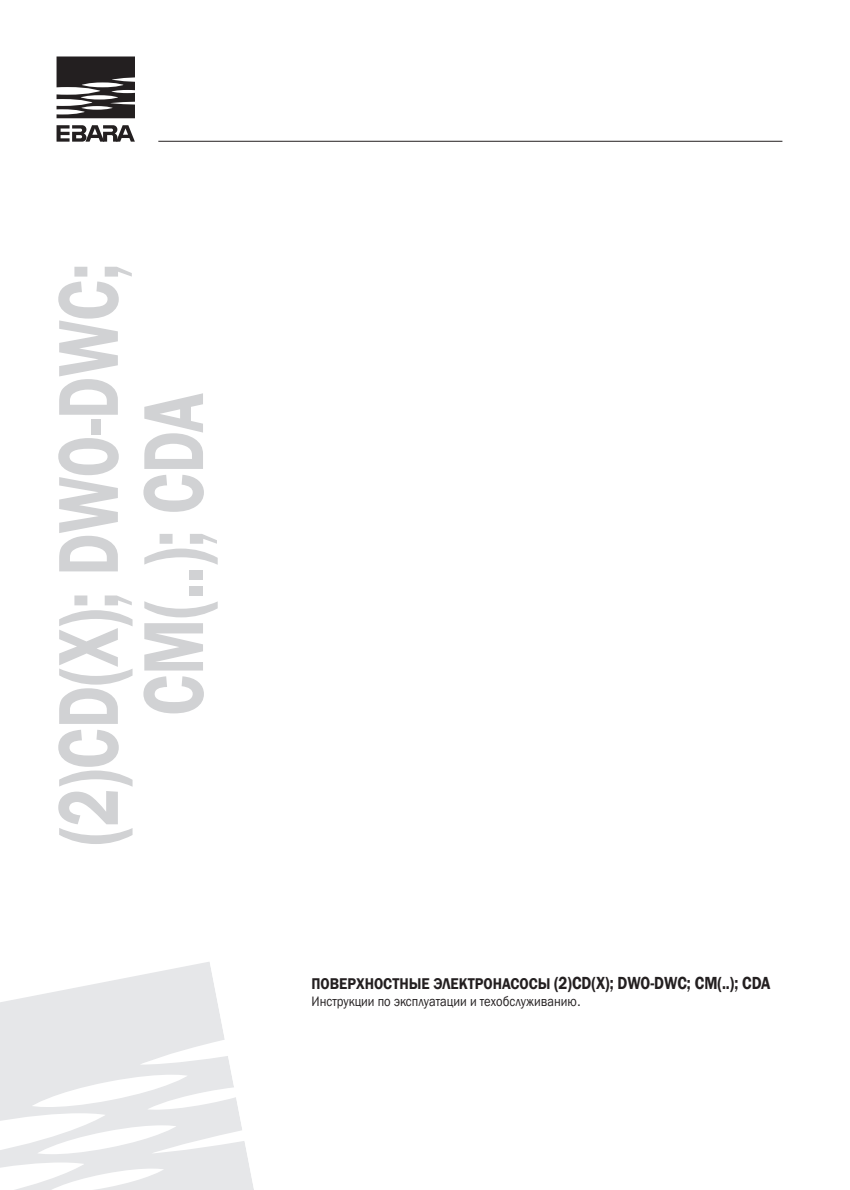
<style>
.page{position:relative;width:850px;height:1190px;background:#fff}
.page>*{position:absolute;margin:0;border:0;box-sizing:border-box;transform-origin:0 0}
.t1{font:600 88px/85px "Franklin Gothic";color:#d1d2d4;text-align:center;scale:.74 1}
.t2{font:600 18px "Franklin Gothic";color:#231f20;scale:.85 1}
.t3{font:14px "Franklin Gothic";color:#231f20;scale:.9 1}
.s1{font-size:16px}
</style>
<div class="page">
<svg style="left:0;top:962px;width:254px;height:228px;fill:#e6e7e9"></svg>
<svg style="left:56px;top:56px;width:79px;height:62px"></svg>
<svg style="left:56px;top:125px;width:79px;height:17px"></svg>
<hr style="left:158px;top:141px;width:624px;height:1px;background:#231f20">
<h1 class="t1" style="left:45px;top:845px;width:788px;rotate:-90deg">(2)CD(X); DWO-DWC;<br>CM(..); CDA</h1>
<p class="t2" style="left:311px;top:972px;width:541px"><span class="s1">ПОВЕРХНОСТНЫЕ ЭЛЕКТРОНАСОСЫ</span> (2)CD(X); DWO-DWC; CM(..); CDA</p>
<p class="t3" style="left:311px;top:993px;width:300px">Инструкции по эксплуатации и техобслуживанию .</p>
</div>
